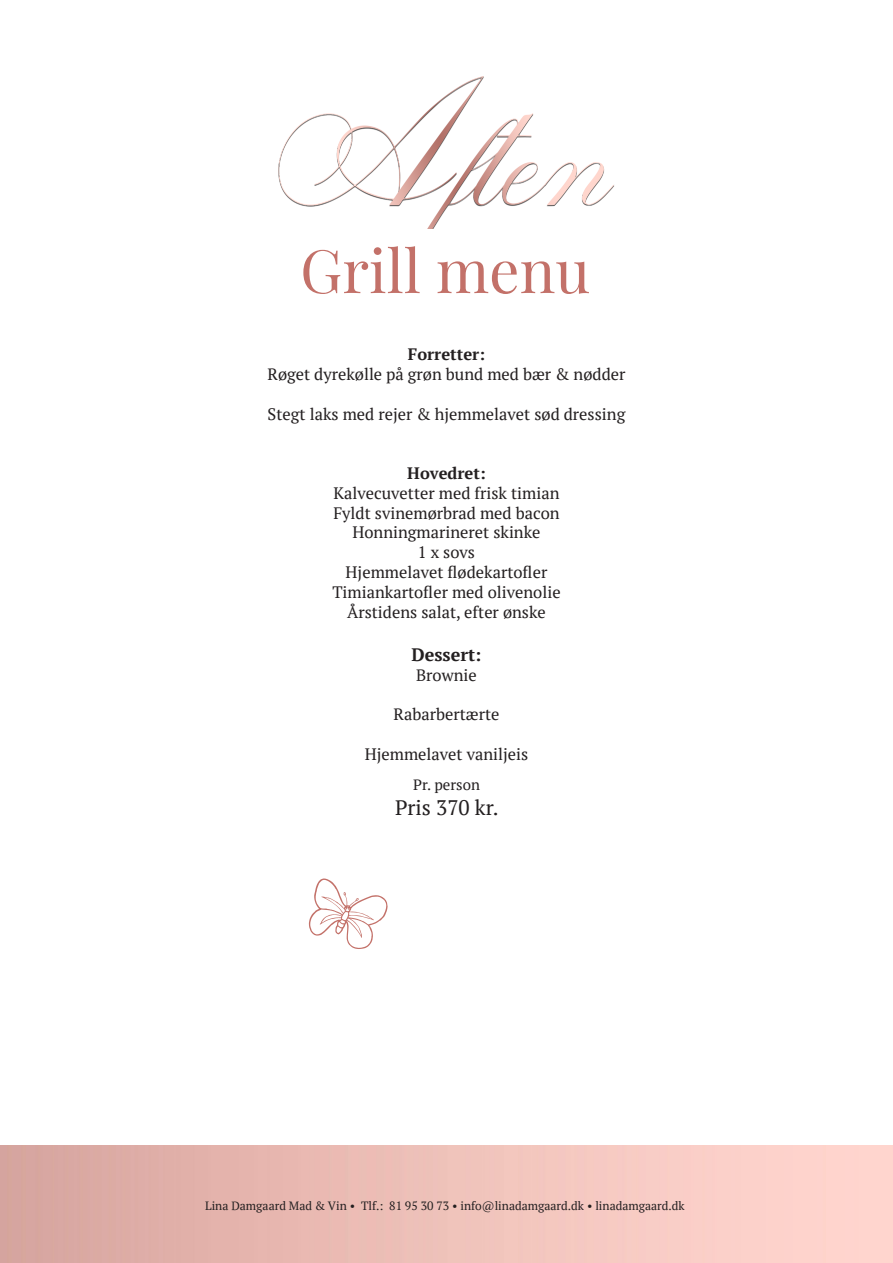
<style>
.page{position:relative;width:893px;height:1263px;background:#fff}
.page>*{position:absolute;margin:0;border:0;box-sizing:border-box;transform-origin:0 0}
.t1{font:60px "Playfair Display";color:#c37169}
.t2{font:21px "PT Serif";color:#231f20}
.t3{font:700 18px "PT Serif";color:#231f20}
.t4{font:16.5px "PT Serif";color:#231f20}
.t5{font:700 16.5px "PT Serif";color:#231f20}
.t6{font:15px "PT Serif";color:#231f20}
.t7{font:12px "PT Serif";color:#231f20}
</style>
<div class="page">
<img style="left:278px;top:76px;width:336px;height:152px">
<p class="t1" style="left:300px;top:224px;width:292px">Grill menu</p>
<p class="t5" style="left:408px;top:344px;width:79px">Forretter:</p>
<p class="t4" style="left:268px;top:363px;width:359px">Røget dyrekølle på grøn bund med bær &amp; nødder</p>
<p class="t4" style="left:268px;top:403px;width:359px">Stegt laks med rejer &amp; hjemmelavet sød dressing</p>
<p class="t5" style="left:407px;top:462px;width:80px">Hovedret:</p>
<p class="t4" style="left:333px;top:482px;width:228px">Kalvecuvetter med frisk timian</p>
<p class="t4" style="left:333px;top:502px;width:228px">Fyldt svinemørbrad med bacon</p>
<p class="t4" style="left:352px;top:522px;width:190px">Honningmarineret skinke</p>
<p class="t4" style="left:418px;top:542px;width:59px">1 x sovs</p>
<p class="t4" style="left:346px;top:561px;width:203px">Hjemmelavet flødekartofler</p>
<p class="t4" style="left:332px;top:581px;width:230px">Timiankartofler med olivenolie</p>
<p class="t4" style="left:347px;top:601px;width:200px">Årstidens salat, efter ønske</p>
<p class="t3" style="left:411px;top:643px;width:71px">Dessert:</p>
<p class="t4" style="left:416px;top:664px;width:62px">Brownie</p>
<p class="t4" style="left:394px;top:704px;width:107px">Rabarbertærte</p>
<p class="t4" style="left:365px;top:743px;width:165px">Hjemmelavet vaniljeis</p>
<p class="t2" style="left:395px;top:794px;width:105px">Pris 370 kr.</p>
<p class="t6" style="left:413px;top:775px;width:68px">Pr. person</p>
<p class="t7" style="left:205px;top:1197px;width:481px">Lina Damgaard Mad &amp; Vin • Tlf.: 81 95 30 73 • info@linadamgaard.dk • linadamgaard.dk</p>
</div>
